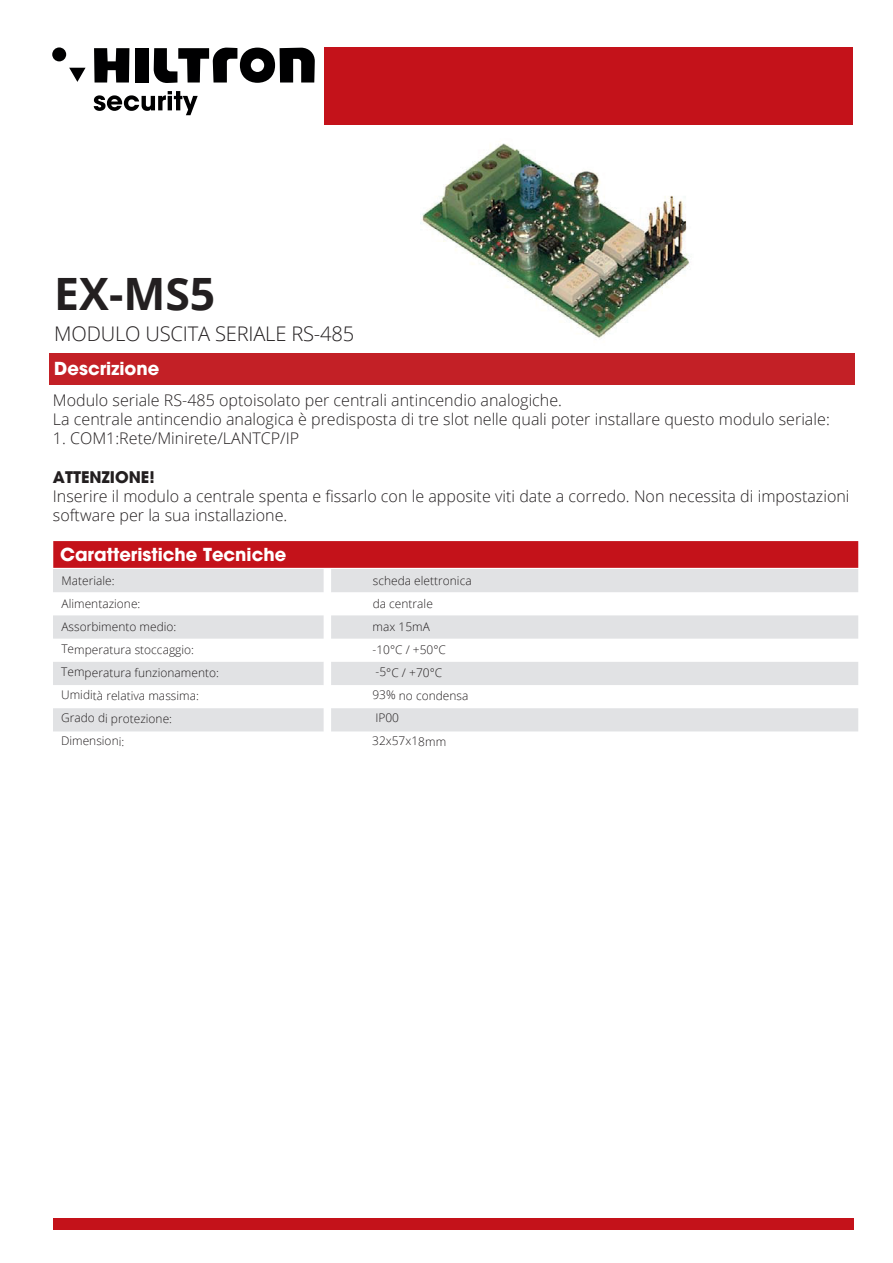
<style>
.page{position:relative;width:893px;height:1263px;background:#fff}
.page>*{position:absolute;margin:0;border:0;box-sizing:border-box;transform-origin:0 0}
.t1{font:700 44.55px "Open Sans";color:#231f20}
.t2{font:300 20.1px "Open Sans";letter-spacing:-.01em;color:#231f20}
.t3{font:700 17.85px "Avant Garde LT";color:#fff}
.t4{font:300 16.05px/19.2px "Open Sans";color:#231f20}
.t5{font:700 16.05px "Avant Garde LT";color:#231f20}
.t6{font:300 11.85px/23px "Open Sans";color:#231f20}
</style>
<div class="page">
<div style="left:49px;top:354px;width:805px;height:31px;background:#c32026"></div>
<svg style="left:53px;top:569px;width:805px;height:162px;fill:#e1e2e4"></svg>
<div style="left:324px;top:558px;width:7px;height:181px;background:#fff"></div>
<svg style="left:53px;top:541px;width:805px;height:27px;background:#c4141c"></svg>
<img style="left:421px;top:143px;width:269px;height:195px">
<div style="left:324px;top:47px;width:529px;height:77px;background:#c4121a"></div>
<div style="left:54px;top:1218px;width:799px;height:11px;background:#c4121a"></div>
<svg style="left:94px;top:91px;width:104px;height:24px"></svg>
<svg style="left:69px;top:68px;width:17px;height:14px"></svg>
<div style="left:52px;top:47px;width:14px;height:14px;background:#000001;border-radius:50%"></div>
<svg style="left:94px;top:48px;width:35px;height:35px"></svg>
<div style="left:135px;top:48px;width:13px;height:35px;background:#000001"></div>
<svg style="left:154px;top:47px;width:161px;height:36px"></svg>
<h1 class="t1" style="left:54px;top:262px;width:163px">EX-MS5</h1>
<p class="t2" style="left:54px;top:320px;width:302px">MODULO USCITA SERIALE RS-485</p>
<p class="t3" style="left:54px;top:357px;width:107px">Descrizione</p>
<p class="t4" style="left:53px;top:390px;width:778px">Modulo seriale RS-485 optoisolato per centrali antincendio analogiche.<br>La centrale antincendio analogica è predisposta di tre slot nelle quali poter installare questo modulo seriale:</p>
<p class="t4" style="left:53px;top:428px;width:248px">1. COM1:Rete/Minirete/LANTCP/IP</p>
<p class="t5" style="left:53px;top:467px;width:103px">ATTENZIONE!</p>
<p class="t4" style="left:53px;top:486px;width:798px">Inserire il modulo a centrale spenta e fissarlo con le apposite viti date a corredo. Non necessita di impostazioni software per la sua installazione.</p>
<p class="t3" style="left:60px;top:543px;width:228px">Caratteristiche Tecniche</p>
<p class="t6" style="left:61px;top:569px;width:160px">Materiale:<br>Alimentazione:<br>Assorbimento medio:<br>Temperatura stoccaggio:<br>Temperatura funzionamento:<br>Umidità relativa massima:<br>Grado di protezione:<br>Dimensioni:</p>
<p class="t6" style="left:372px;top:569px;width:101px">scheda elettronica da centrale<br>max 15mA<br>-10°C / +50°C -5°C / +70°C<br>93% no condensa<br>IP00<br>32x57x18mm</p>
</div>
